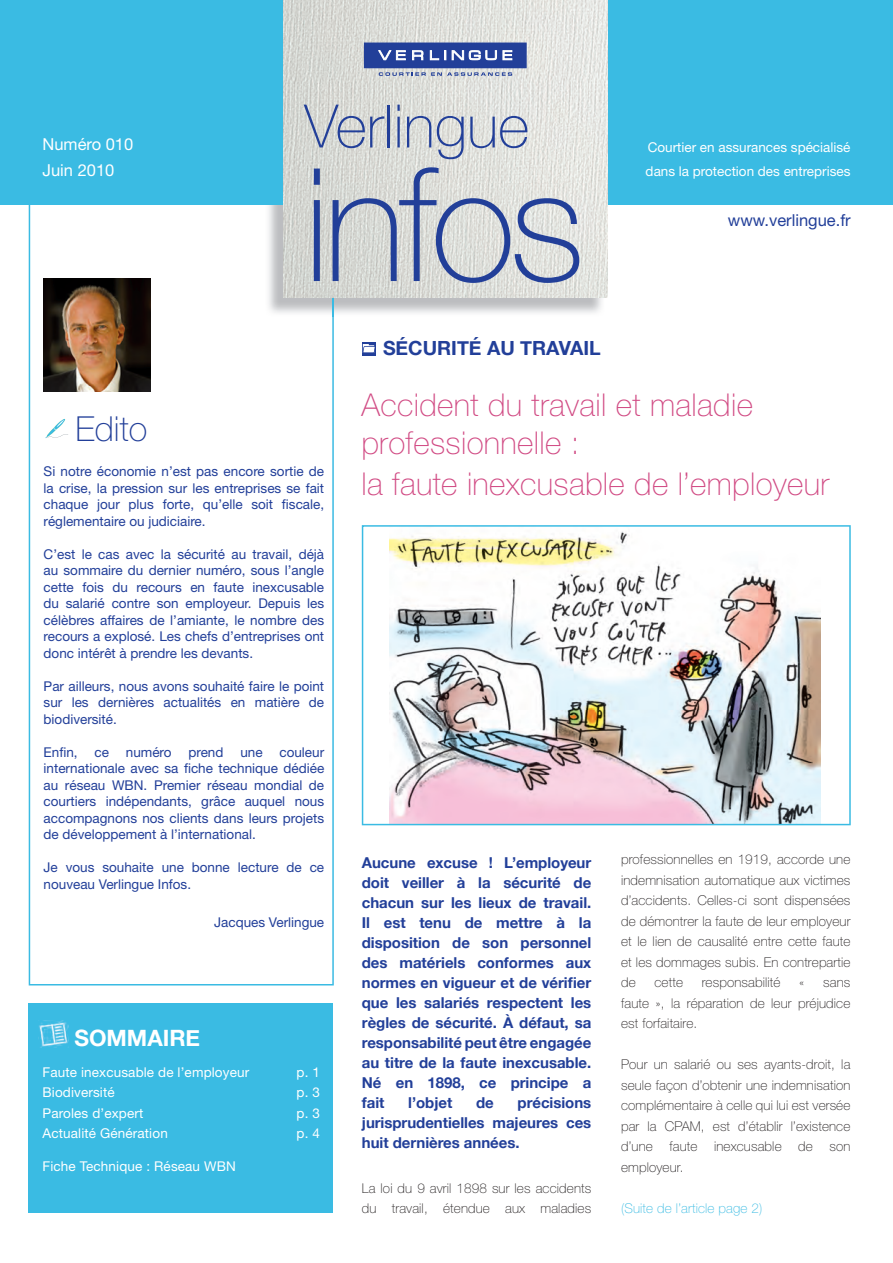
<style>
.page{position:relative;width:893px;height:1263px;background:#fff}
.page>*{position:absolute;margin:0;border:0;box-sizing:border-box;transform-origin:0 0}
.t1{font:100 157.5px "Helvetica Neue";letter-spacing:-.04em;color:#223f99}
.t2{font:100 60px "Helvetica Neue";color:#223f99}
.t3{font:100 34.5px "Helvetica Neue";color:#223f99}
.t4{font:100 31.5px/37.5px "Helvetica Neue";letter-spacing:.01em;color:#d14b84}
.t5{font:700 22.5px "Helvetica Neue";color:#fff}
.t6{font:700 19.5px "Helvetica Neue";color:#223f99}
.t7{font:16.5px/25.5px "Helvetica Neue";color:#fff}
.t8{font:16.5px "Helvetica Neue";color:#223f99}
.t9{font:700 15px/20px "Helvetica Neue";letter-spacing:-.005em;color:#223f99;text-align:justify}
.t10{font:13.5px/16.5px "Helvetica Neue";color:#223f99;text-align:justify}
.t11{font:100 13.5px/20.5px "Helvetica Neue";letter-spacing:.01em;color:#231f20;text-align:justify}
.t12{font:13.5px/24px "Helvetica Neue";letter-spacing:.01em;color:#fff}
.t13{font:100 13.5px "Helvetica Neue";letter-spacing:.01em;color:#3abbe3}
</style>
<div class="page">
<svg style="left:29px;top:204px;width:305px;height:781px"></svg>
<div style="left:0;top:0;width:893px;height:204px;background:#3abbe3"></div>
<div style="left:28px;top:1003px;width:305px;height:210px;background:#3abbe3"></div>
<div style="left:44px;top:417px;width:23px;height:23px;background:#fff"></div>
<svg style="left:45px;top:418px;width:23px;height:20px"></svg>
<div style="left:362px;top:342px;width:14px;height:13px;background:#223f99"></div>
<svg style="left:363px;top:344px;width:12px;height:9px"></svg>
<img style="left:44px;top:278px;width:107px;height:114px">
<img style="left:39px;top:1021px;width:29px;height:26px">
<img style="left:265px;top:204px;width:337px;height:113px">
<img style="left:332px;top:298px;width:2px;height:19px">
<img style="left:284px;top:0;width:323px;height:298px">
<svg style="left:364px;top:43px;width:163px;height:33px;background:#5d71b0"></svg>
<img style="left:362px;top:525px;width:489px;height:300px">
<p class="t7" style="left:43px;top:133px;width:92px">Numéro 010<br>Juin 2010</p>
<h2 class="t2" style="left:304px;top:105px;width:226px">Verlingue</h2>
<h1 class="t1" style="left:304px;top:169px;width:283px">infos</h1>
<h3 class="t6" style="left:383px;top:336px;width:219px">SÉCURITÉ AU TRAVAIL</h3>
<p class="t12" style="left:646px;top:136px;width:206px">Courtier en assurances spécialisé dans la protection des entreprises</p>
<p class="t8" style="left:728px;top:215px;width:124px">www.verlingue.fr</p>
<h3 class="t3" style="left:75px;top:416px;width:73px">Edito</h3>
<p class="t10" style="left:44px;top:465px;width:282px">Si notre économie n’est pas encore sortie de la crise, la pression sur les entreprises se fait chaque jour plus forte, qu’elle soit fiscale, réglementaire ou judiciaire.</p>
<p class="t10" style="left:44px;top:547px;width:282px">C’est le cas avec la sécurité au travail, déjà au sommaire du dernier numéro, sous l’angle cette fois du recours en faute inexcusable du salarié contre son employeur. Depuis les célèbres affaires de l’amiante, le nombre des recours a explosé. Les chefs d’entreprises ont donc intérêt à prendre les devants.</p>
<p class="t10" style="left:44px;top:679px;width:282px">Par ailleurs, nous avons souhaité faire le point sur les dernières actualités en matière de biodiversité.</p>
<p class="t10" style="left:44px;top:745px;width:282px">Enfin, ce numéro prend une couleur internationale avec sa fiche technique dédiée au réseau WBN. Premier réseau mondial de courtiers indépendants, grâce auquel nous accompagnons nos clients dans leurs projets de développement à l’international.</p>
<p class="t10" style="left:44px;top:861px;width:282px">Je vous souhaite une bonne lecture de ce nouveau Verlingue Infos.</p>
<p class="t10" style="left:214px;top:915px;width:112px">Jacques Verlingue</p>
<h3 class="t5" style="left:74px;top:1024px;width:127px">SOMMAIRE</h3>
<p class="t12" style="left:43px;top:1061px;width:208px">Faute inexcusable de l’employeur</p>
<p class="t12" style="left:297px;top:1061px;width:25px">p. 1</p>
<p class="t12" style="left:43px;top:1082px;width:74px">Biodiversité</p>
<p class="t12" style="left:297px;top:1082px;width:25px">p. 3</p>
<p class="t12" style="left:43px;top:1102px;width:102px">Paroles d’expert</p>
<p class="t12" style="left:297px;top:1102px;width:25px">p. 3</p>
<p class="t12" style="left:43px;top:1123px;width:127px">Actualité Génération</p>
<p class="t12" style="left:297px;top:1123px;width:25px">p. 4</p>
<p class="t12" style="left:43px;top:1155px;width:195px">Fiche Technique : Réseau WBN</p>
<h3 class="t4" style="left:361px;top:389px;width:393px">Accident du travail et maladie professionnelle :</h3>
<h3 class="t4" style="left:361px;top:468px;width:469px">la faute inexcusable de l’employeur</h3>
<p class="t9" style="left:362px;top:853px;width:231px">Aucune excuse ! L’employeur doit veiller à la sécurité de chacun sur les lieux de travail.<br>Il est tenu de mettre à la disposition de son personnel des matériels conformes aux normes en vigueur et de vérifier que les salariés respectent les règles de sécurité. À défaut, sa responsabilité peut être engagée au titre de la faute inexcusable.<br>Né en 1898, ce principe a fait</p>
<p class="t9" style="left:362px;top:1092px;width:231px;text-indent:156px">précisions jurisprudentielles majeures ces huit dernières années.</p>
<p class="t11" style="left:362px;top:1179px;width:231px;line-height:20px">La loi du 9 avril 1898 sur les accidents du travail, étendue aux maladies</p>
<p class="t9" style="left:408px;top:1092px;width:46px">l’objet</p>
<p class="t9" style="left:476px;top:1092px;width:19px">de</p>
<p class="t11" style="left:621px;top:850px;width:231px">professionnelles en 1919, accorde une indemnisation automatique aux victimes d’accidents. Celles-ci sont dispensées de démontrer la faute de leur employeur et le lien de causalité entre cette faute et les dommages subis. En contrepartie de</p>
<p class="t11" style="left:654px;top:973px;width:30px">cette</p>
<p class="t11" style="left:702px;top:973px;width:80px">responsabilité</p>
<p class="t11" style="left:799px;top:973px;width:7px">«</p>
<p class="t11" style="left:621px;top:973px;width:231px;text-indent:202px">sans faute », la réparation de leur préjudice est forfaitaire.</p>
<p class="t11" style="left:621px;top:1055px;width:231px">Pour un salarié ou ses ayants-droit, la seule façon d’obtenir une indemnisation complémentaire à celle qui lui est versée par la CPAM, est d’établir l’existence d’une faute inexcusable de son employeur.</p>
<p class="t13" style="left:621px;top:1203px;width:143px">(Suite de l’article page 2)</p>
</div>
